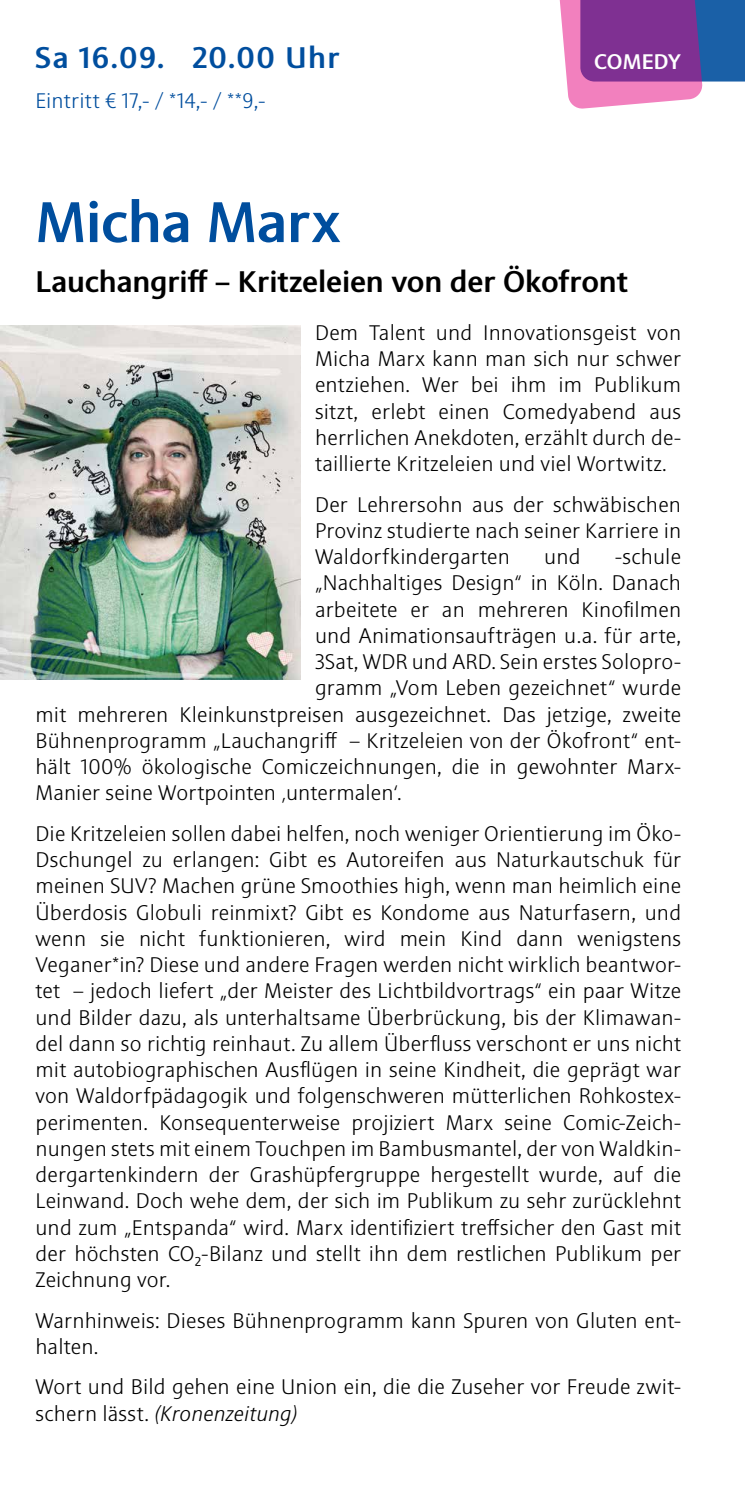
<style>
.page{position:relative;width:745px;height:1489px;background:#fff}
.page>*{position:absolute;margin:0;border:0;box-sizing:border-box;transform-origin:0 0}
.t1{font:500 57.5px "Sinova Pro";letter-spacing:-.005em;color:#004e9e}
.t2{font:500 30px "Sinova Pro";letter-spacing:-.005em;color:#000}
.t3{font:500 30px "Sinova Pro";letter-spacing:.045em;color:#004e9e}
.t4{font:300 21.25px/26.2px "Sinova Pro";letter-spacing:.01em;color:#000;text-align:justify}
.t5{font:300 21.25px "Sinova Pro";letter-spacing:.01em;color:#004e9e}
.t6{font:500 21.25px "Sinova Pro";letter-spacing:.005em;color:#fff}
.s1{font-style:italic}
</style>
<div class="page">
<svg style="left:559px;top:0;width:185px;height:109px;background:#9765ad"></svg>
<img style="left:0;top:325px;width:301px;height:354px">
<h2 class="t3" style="left:35px;top:40px;width:305px">Sa 16.09. 20.00 Uhr</h2>
<p class="t5" style="left:35px;top:89px;width:231px">Eintritt € 17,- / *14,- / **9,-</p>
<p class="t6" style="left:594px;top:49px;width:88px">COMEDY</p>
<h1 class="t1" style="left:35px;top:188px;width:306px">Micha Marx</h1>
<h2 class="t2" style="left:35px;top:264px;width:593px">Lauchangriff – Kritzeleien von der Ökofront</h2>
<p class="t4" style="left:315px;top:319px;width:367px">Dem Talent und Innovationsgeist von Micha Marx kann man sich nur schwer entziehen. Wer bei ihm im Publikum sitzt, erlebt einen Comedyabend aus herrlichen Anekdoten, erzählt durch de&shy;taillierte Kritzeleien und viel Wortwitz.</p>
<p class="t4" style="left:315px;top:491px;width:367px">Der Lehrersohn aus der schwäbischen Provinz studierte nach seiner Karriere in Waldorfkindergarten</p>
<p class="t4" style="left:544px;top:543px;width:38px">und</p>
<p class="t4" style="left:614px;top:543px;width:67px">-schule</p>
<p class="t4" style="left:315px;top:570px;width:367px">„Nachhaltiges Design“ in Köln. Danach</p>
<p class="t4" style="left:315px;top:596px;width:367px">arbeitete er an mehreren Kinofilmen</p>
<p class="t4" style="left:315px;top:622px;width:367px">und Animationsaufträgen u.a. für arte,</p>
<p class="t4" style="left:315px;top:648px;width:367px">3Sat, WDR und ARD. Sein erstes Solopro-</p>
<p class="t4" style="left:315px;top:675px;width:367px">gramm „Vom Leben gezeichnet“ wurde</p>
<p class="t4" style="left:35px;top:701px;width:646px">mit mehreren Kleinkunstpreisen ausgezeichnet. Das jetzige, zweite</p>
<p class="t4" style="left:35px;top:727px;width:646px">Bühnenprogramm „Lauchangriff – Kritzeleien von der Ökofront“ ent-</p>
<p class="t4" style="left:35px;top:753px;width:646px">hält 100% ökologische Comiczeichnungen, die in gewohnter Marx-</p>
<p class="t4" style="left:35px;top:780px;width:367px">Manier seine Wortpointen ‚untermalen‘.</p>
<p class="t4" style="left:35px;top:820px;width:646px">Die Kritzeleien sollen dabei helfen, noch weniger Orientierung im Öko-Dschungel zu erlangen: Gibt es Autoreifen aus Naturkautschuk für meinen SUV? Machen grüne Smoothies high, wenn man heimlich eine Überdosis Globuli reinmixt? Gibt es Kondome aus Naturfasern, und wenn sie nicht funktionieren, wird mein Kind dann wenigstens Veganer*in? Diese und andere Fragen werden nicht wirklich beantwor&shy;tet – jedoch liefert „der Meister des Lichtbildvortrags“ ein paar Witze und Bilder dazu, als unterhaltsame Überbrückung, bis der Klimawan&shy;del dann so richtig reinhaut. Zu allem Überfluss verschont er uns nicht mit autobiographischen Ausflügen in seine Kindheit, die geprägt war von Waldorfpädagogik und folgenschweren mütterlichen Rohkostex&shy;perimenten. Konsequenterweise projiziert Marx seine Comic-Zeich&shy;nungen stets mit einem Touchpen im Bambusmantel, der von Waldkin&shy;dergartenkindern der Grashüpfergruppe hergestellt wurde, auf die Leinwand. Doch wehe dem, der sich im Publikum zu sehr zurücklehnt und zum „Entspanda“ wird. Marx identifiziert treffsicher den Gast mit der höchsten CO₂-Bilanz und stellt ihn dem restlichen Publikum per Zeichnung vor.</p>
<p class="t4" style="left:35px;top:1307px;width:646px">Warnhinweis: Dieses Bühnenprogramm kann Spuren von Gluten ent&shy;halten.</p>
<p class="t4" style="left:35px;top:1373px;width:646px">Wort und Bild gehen eine Union ein, die die Zuseher vor Freude zwit&shy;schern lässt. <span class="s1">(Kronenzeitung)</span></p>
</div>
